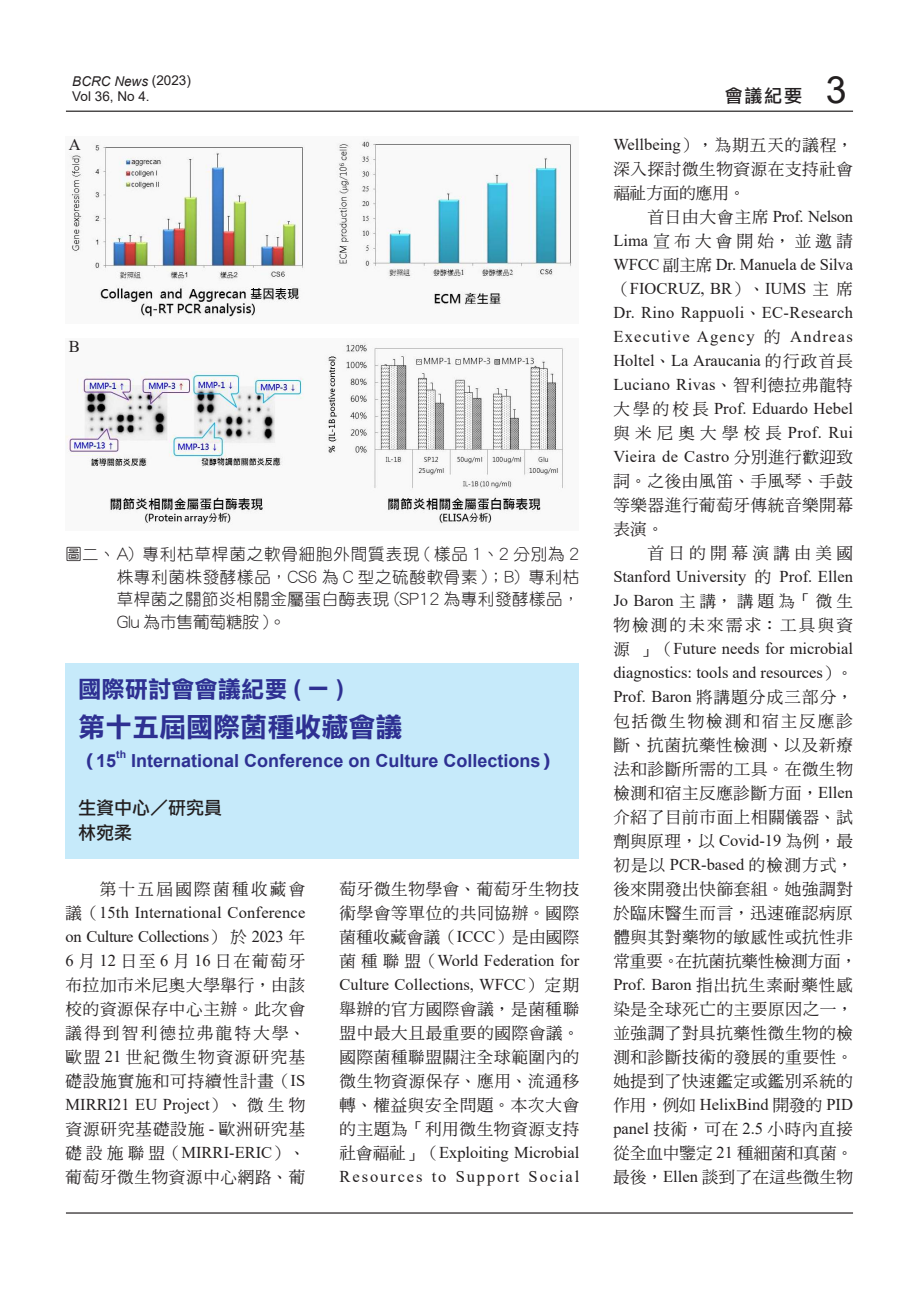
<style>
.page{position:relative;width:919px;height:1289px;background:#fff}
.page>*{position:absolute;margin:0;border:0;box-sizing:border-box;transform-origin:0 0}
.t1{font:27px "DF Li Hei Bd WIN BF";color:#2e3092}
.t2{font:23.25px "DF Li Hei Bd WIN BF";color:#2e3092}
.t3{font:700 18px "Arial";color:#2e3092}
.t4{font:18px/25.5px "DF Li Hei Md WIN BF";color:#231f20}
.t5{font:16.5px/24px "DF Ming W5 WIN BF";letter-spacing:.045em;color:#231f20;text-align:justify}
.t6{font:16.5px/24px "Times New Roman";color:#231f20}
.t7{font:16.5px/22.5px "DF Yuan W3 WINP BF";letter-spacing:.035em;color:#231f20;text-align:justify}
.t8{font:16.5px/24px "Times New Roman";letter-spacing:.115em;color:#231f20}
.t9{font:16.5px/24px "DF Ming W5 WIN BF";letter-spacing:.14em;color:#231f20}
.t10{font:16.5px "Times New Roman";letter-spacing:.025em;color:#231f20}
.t11{font:16.5px "Times New Roman";letter-spacing:-.025em;color:#231f20}
.t12{font:16.5px "DF Ming W5 WIN BF";letter-spacing:.315em;color:#231f20}
.t13{font:16.5px "DF Ming W5 WIN BF";letter-spacing:.26em;color:#231f20}
.t14{font:16.5px "DF Ming W5 WIN BF";letter-spacing:.145em;color:#231f20}
.t15{font:16.5px "DF Ming W5 WIN BF";letter-spacing:.275em;color:#231f20}
.t16{font:13.5px/15.5px "Arial";color:#231f20}
.t17{font:700 10.5px "Arial";color:#2e3092}
.s1{font-style:italic}
.s2{font-family:"Arial";font-size:37.5px}
.s3{font-family:"Arial";font-weight:700}
.s4{font-family:"DF Li Hei Bd WIN BF";font-weight:400}
.s5{font-family:"DF Ming W5 WIN BF"}
.s6{font-family:"Times New Roman"}
</style>
<div class="page">
<hr style="left:66px;top:111px;width:787px;height:1px;background:#231f20">
<hr style="left:66px;top:1212px;width:787px;height:1px;background:#231f20">
<img style="left:70px;top:139px;width:502px;height:180px">
<img style="left:66px;top:342px;width:498px;height:184px">
<div style="left:66px;top:663px;width:513px;height:196px;background:#c6eafa"></div>
<p class="t16" style="left:72px;top:73px;width:120px"><span class="s1">BCRC News</span> (2023)<br>Vol 36, No 4.</p>
<p class="t4" style="left:724px;top:83px;width:123px">會議紀要 <span class="s2">3</span></p>
<p class="t6" style="left:69px;top:132px;width:13px">A</p>
<p class="t6" style="left:69px;top:334px;width:13px">B</p>
<p class="t7" style="left:117px;top:543px;width:464px;text-indent:-51px">圖二、 A) 專利枯草桿菌之軟骨細胞外間質表現 ( 樣品 1、2 分別為 2株專利菌株發酵樣品，CS6 為 C 型之硫酸軟骨素 )；B) 專利枯草桿菌之關節炎相關金屬蛋白酶表現 (SP12 為專利發酵樣品，Glu 為市售葡萄糖胺 )。</p>
<h2 class="t2" style="left:78px;top:677px;width:267px">國際研討會會議紀要 <span class="s3">(</span> 一 <span class="s3">)</span></h2>
<h1 class="t1" style="left:78px;top:713px;width:325px">第十五屆國際菌種收藏會議</h1>
<p class="t3" style="left:78px;top:747px;width:40px"><span class="s4">（</span>15</p>
<p class="t17" style="left:116px;top:747px;width:11px">th</p>
<p class="t3" style="left:131px;top:747px;width:429px">International Conference on Culture Collections<span class="s4">）</span></p>
<p class="t4" style="left:78px;top:794px;width:145px">生資中心／研究員林宛柔</p>
<p class="t14" style="left:100px;top:880px;width:207px">第十五屆國際菌種收藏會</p>
<p class="t6" style="left:66px;top:899px;width:241px"><span class="s5">議（</span>15th International Conference on Culture Collections<span class="s5">）於</span> 2023 <span class="s5">年</span></p>
<p class="t5" style="left:66px;top:948px;width:241px"><span class="s6">6</span>月<span class="s6">12</span>日至<span class="s6">6</span>月<span class="s6">16</span>日在葡萄牙布拉加市米尼奧大學舉行，由該校的資源保存中心主辦。此次會議得到智利德拉弗龍特大學、歐盟 <span class="s6">21</span> 世紀微生物資源研究基礎設施實施和可持續性計畫（<span class="s6">IS</span></p>
<p class="t6" style="left:66px;top:1091px;width:241px">MIRRI21 EU Project<span class="s5">）、微生物</span></p>
<p class="t5" style="left:66px;top:1116px;width:241px">資源研究基礎設施 <span class="s6">-</span> 歐洲研究基</p>
<p class="t6" style="left:66px;top:1139px;width:241px"><span class="s5">礎設施聯盟（</span>MIRRI-ERIC<span class="s5">）、</span></p>
<p class="t5" style="left:66px;top:1165px;width:241px">葡萄牙微生物資源中心網路、葡</p>
<p class="t5" style="left:339px;top:876px;width:241px">萄牙微生物學會、葡萄牙生物技術學會等單位的共同協辦。國際菌種收藏會議（<span class="s6">ICCC</span>）是由國際</p>
<p class="t6" style="left:339px;top:947px;width:241px"><span class="s5">菌種聯盟（</span>World Federation for<br>Culture Collections, WFCC<span class="s5">）定期</span></p>
<p class="t5" style="left:339px;top:997px;width:241px">舉辦的官方國際會議，是菌種聯盟中最大且最重要的國際會議。國際菌種聯盟關注全球範圍內的微生物資源保存、應用、流通移轉、權益與安全問題。本次大會的主題為「利用微生物資源支持</p>
<p class="t8" style="left:339px;top:1140px;width:241px"><span class="s5">社會福祉」（</span>Exploiting Microbial<br>Resources to Support Social</p>
<p class="t5" style="left:613px;top:132px;width:241px"><span class="s6">Wellbeing</span>），為期五天的議程，深入探討微生物資源在支持社會福祉方面的應用。</p>
<p class="t11" style="left:647px;top:204px;width:207px"><span class="s5">首日由大會主席</span> Prof. Nelson</p>
<p class="t13" style="left:613px;top:232px;width:241px"><span class="s6">Lima</span>宣布大會開始，並邀請</p>
<p class="t6" style="left:613px;top:251px;width:241px;text-align:justify">WFCC <span class="s5">副主席</span> Dr. Manuela de Silva<span class="s5">（</span>FIOCRUZ, BR<span class="s5">）、</span>IUMS <span class="s5">主席</span>Dr. Rino Rappuoli<span class="s5">、</span>EC-Research Executive Agency <span class="s5">的</span> Andreas Holtel<span class="s5">、</span>La Araucania <span class="s5">的行政首長</span>Luciano Rivas<span class="s5">、智利德拉弗龍特大學的校長</span> Prof. Eduardo Hebel</p>
<p class="t12" style="left:613px;top:424px;width:241px">與米尼奧大學校長<span class="s6">Prof. Rui</span></p>
<p class="t10" style="left:613px;top:444px;width:241px">Vieira de Castro <span class="s5">分別進行歡迎致</span></p>
<p class="t5" style="left:613px;top:469px;width:241px">詞。之後由風笛、手風琴、手鼓等樂器進行葡萄牙傳統音樂開幕表演。</p>
<p class="t15" style="left:647px;top:544px;width:207px">首日的開幕演講由美國</p>
<p class="t6" style="left:613px;top:564px;width:241px">Stanford University <span class="s5">的</span> Prof. Ellen</p>
<p class="t9" style="left:613px;top:589px;width:241px"><span class="s6">Jo Baron</span> 主講，講題為「微生物檢測的未來需求：工具與資</p>
<p class="t6" style="left:613px;top:636px;width:241px;text-align:justify"><span class="s5">源 」（</span>Future needs for microbial diagnostics: tools and resources<span class="s5">）。</span>Prof. Baron <span class="s5">將講題分成三部分，</span></p>
<p class="t5" style="left:613px;top:709px;width:245px;text-align:left">包括微生物檢測和宿主反應診斷、抗菌抗藥性檢測、以及新療法和診斷所需的工具。在微生物檢測和宿主反應診斷方面，<span class="s6">Ellen</span>介紹了目前市面上相關儀器、試劑與原理，以 <span class="s6">Covid-19</span> 為例，最初是以 <span class="s6">PCR-based</span> 的檢測方式，後來開發出快篩套組。她強調對於臨床醫生而言，迅速確認病原體與其對藥物的敏感性或抗性非常重要。在抗菌抗藥性檢測方面，</p>
<p class="t6" style="left:613px;top:972px;width:241px">Prof. Baron <span class="s5">指出抗生素耐藥性感</span></p>
<p class="t5" style="left:613px;top:997px;width:241px">染是全球死亡的主要原因之一，並強調了對具抗藥性微生物的檢測和診斷技術的發展的重要性。她提到了快速鑑定或鑑別系統的</p>
<p class="t6" style="left:613px;top:1092px;width:241px"><span class="s5">作用，例如</span> HelixBind <span class="s5">開發的</span> PID</p>
<p class="t5" style="left:613px;top:1117px;width:241px"><span class="s6">panel</span> 技術，可在 <span class="s6">2.5</span> 小時內直接從全血中鑒定 <span class="s6">21</span> 種細菌和真菌。最後，<span class="s6">Ellen</span> 談到了在這些微生物</p>
</div>
